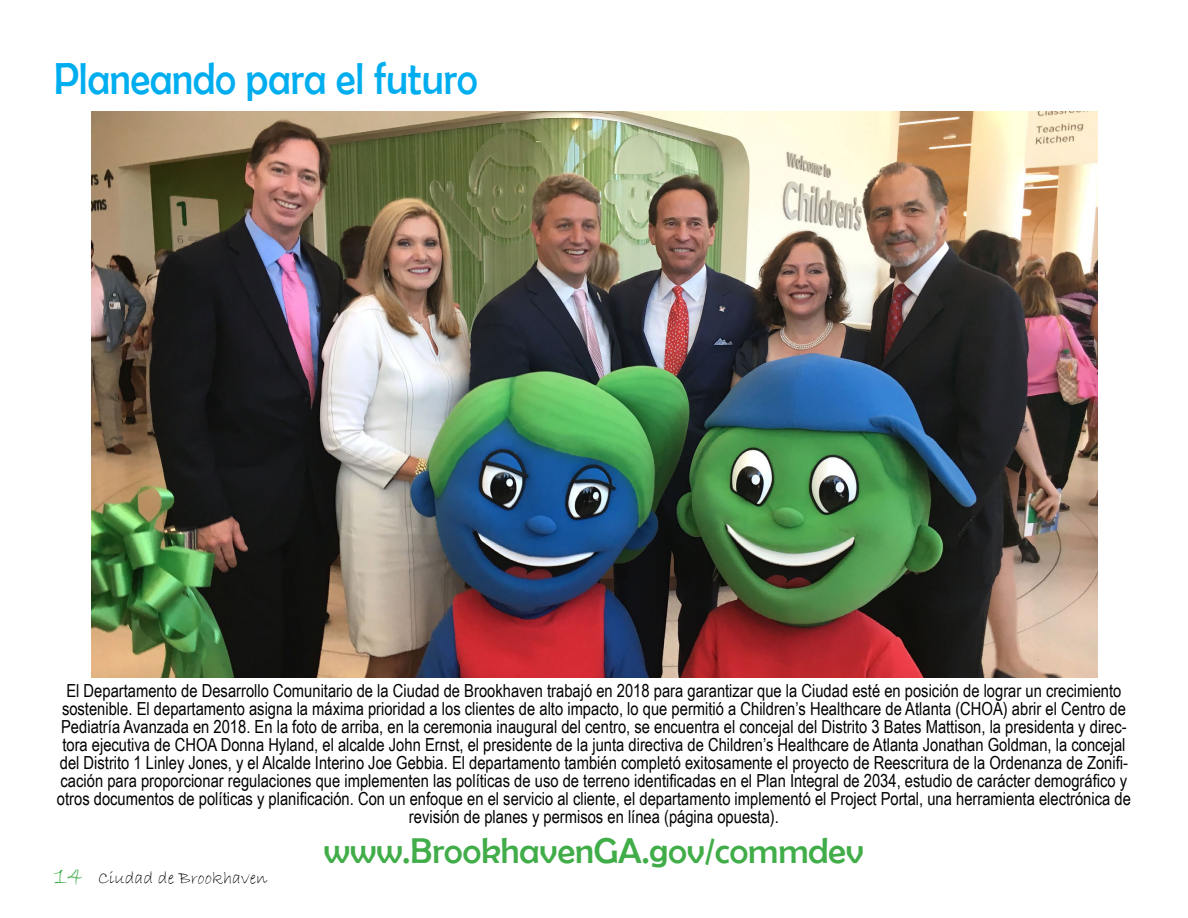
<style>
.page{position:relative;width:1188px;height:918px;background:#fff}
.page>*{position:absolute;margin:0;border:0;box-sizing:border-box;transform-origin:0 0}
.t1{font:45px "Berlin Sans FB";color:#00aeef;scale:.89 1}
.t2{font:36px "Berlin Sans FB";color:#41ad49}
.t3{font:18px/18px "Arial Narrow";color:#000;text-align:center}
.t4{font:18px "Bradley Hand ITC";color:#000}
.s1{font-size:27px;color:#41ad49}
</style>
<div class="page">
<img style="left:91px;top:111px;width:1006px;height:566px">
<h1 class="t1" style="left:54px;top:54px;width:478px">Planeando para el futuro</h1>
<p class="t3" style="left:57px;top:681px;width:1075px">El Departamento de Desarrollo Comunitario de la Ciudad de Brookhaven trabajó en 2018 para garantizar que la Ciudad esté en posición de lograr un crecimiento sostenible. El departamento asigna la máxima prioridad a los clientes de alto impacto, lo que permitió a Children’s Healthcare de Atlanta (CHOA) abrir el Centro de Pediatría Avanzada en 2018. En la foto de arriba, en la ceremonia inaugural del centro, se encuentra el concejal del Distrito 3 Bates Mattison, la presidenta y direc&shy;tora ejecutiva de CHOA Donna Hyland, el alcalde John Ernst, el presidente de la junta directiva de Children’s Healthcare de Atlanta Jonathan Goldman, la concejal del Distrito 1 Linley Jones, y el Alcalde Interino Joe Gebbia. El departamento también completó exitosamente el proyecto de Reescritura de la Ordenanza de Zonifi&shy;cación para proporcionar regulaciones que implementen las políticas de uso de terreno identificadas en el Plan Integral de 2034, estudio de carácter demográfico y otros documentos de políticas y planificación. Con un enfoque en el servicio al cliente, el departamento implementó el Project Portal, una herramienta electrónica de revisión de planes y permisos en línea (página opuesta).</p>
<p class="t4" style="left:54px;top:866px;width:215px"><span class="s1">14</span> Ciudad de Brookhaven</p>
<h2 class="t2" style="left:324px;top:831px;width:542px">www.BrookhavenGA.gov/commdev</h2>
</div>
